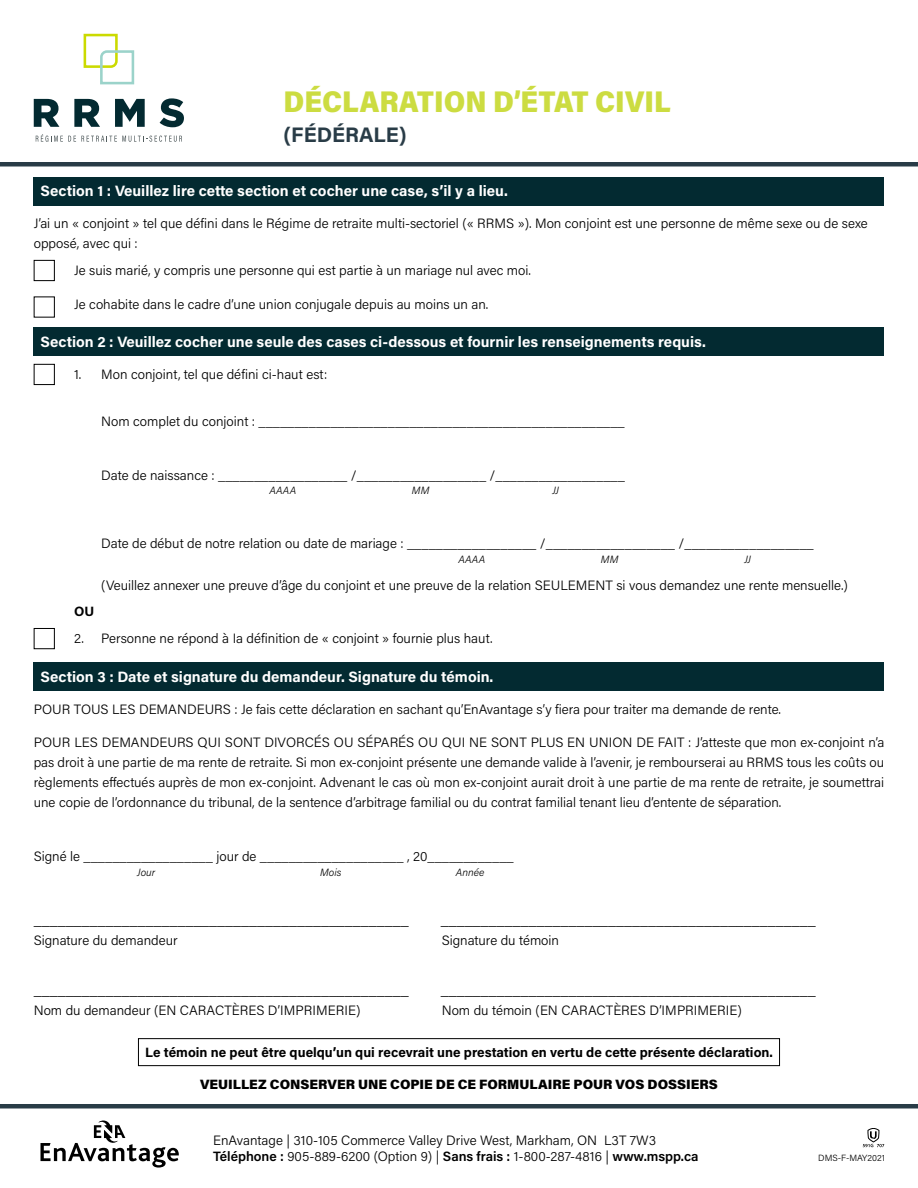
<style>
.page{position:relative;width:918px;height:1188px;background:#fff}
.page>*{position:absolute;margin:0;border:0;box-sizing:border-box;transform-origin:0 0}
.t1{font:900 30px "Acumin Pro Semi Cond";color:#ccdc41}
.t2{font:700 21px "Acumin Pro";letter-spacing:-.005em;color:#293c47}
.t3{font:700 15px "Acumin Pro";color:#fff}
.t4{font:300 15px "Acumin Pro";color:#000}
.t5{font:300 13.5px/20px "Acumin Pro";color:#000}
.t6{font:700 13.5px "Acumin Pro";color:#000}
.t7{font:900 13.5px "Acumin Pro";color:#000}
.t8{font:italic 300 10.5px "Acumin Pro";letter-spacing:.005em;color:#000}
.t9{font:300 9px "Acumin Pro";color:#000}
.s1{font-weight:600}
</style>
<div class="page">
<div style="left:34px;top:177px;width:850px;height:28px;background:#032a31"></div>
<div style="left:34px;top:328px;width:850px;height:28px;background:#032a31"></div>
<div style="left:34px;top:662px;width:850px;height:29px;background:#032a31"></div>
<div style="left:138px;top:1038px;width:642px;height:28px;border:1px solid #000"></div>
<div style="left:34px;top:260px;width:21px;height:21px;border:1px solid #000"></div>
<div style="left:34px;top:364px;width:21px;height:21px;border:1px solid #000"></div>
<div style="left:34px;top:628px;width:21px;height:21px;border:1px solid #000"></div>
<hr style="left:0;top:162px;width:918px;height:4px;background:#293c47">
<hr style="left:0;top:1104px;width:918px;height:4px;background:#293c47">
<svg style="left:83px;top:34px;width:52px;height:51px"></svg>
<svg style="left:34px;top:99px;width:25px;height:28px"></svg>
<svg style="left:74px;top:99px;width:26px;height:28px"></svg>
<svg style="left:115px;top:99px;width:30px;height:28px"></svg>
<svg style="left:160px;top:98px;width:24px;height:29px"></svg>
<svg style="left:36px;top:134px;width:146px;height:8px"></svg>
<svg style="left:40px;top:1120px;width:139px;height:48px"></svg>
<svg style="left:863px;top:1128px;width:21px;height:19px"></svg>
<h1 class="t1" style="left:284px;top:80px;width:389px">DÉCLARATION D’ÉTAT CIVIL</h1>
<h2 class="t2" style="left:284px;top:120px;width:125px">(FÉDÉRALE)</h2>
<p class="t3" style="left:40px;top:180px;width:469px">Section 1 : Veuillez lire cette section et cocher une case, s’il y a lieu.</p>
<p class="t5" style="left:34px;top:213px;width:836px">J’ai un « conjoint » tel que défini dans le Régime de retraite multi-sectoriel (« RRMS »). Mon conjoint est une personne de même sexe ou de sexe opposé, avec qui :</p>
<p class="t5" style="left:74px;top:260px;width:458px">Je suis marié, y compris une personne qui est partie à un mariage nul avec moi.</p>
<p class="t5" style="left:74px;top:293px;width:416px">Je cohabite dans le cadre d’une union conjugale depuis au moins un an.</p>
<p class="t3" style="left:40px;top:331px;width:667px">Section 2 : Veuillez cocher une seule des cases ci-dessous et fournir les renseignements requis.</p>
<p class="t5" style="left:74px;top:364px;width:255px">1. Mon conjoint, tel que défini ci-haut est:</p>
<p class="t5" style="left:101px;top:411px;width:525px">Nom complet du conjoint : ___________________________________________________</p>
<p class="t5" style="left:101px;top:465px;width:525px">Date de naissance : __________________ /__________________ /__________________</p>
<p class="t8" style="left:269px;top:483px;width:28px">AAAA</p>
<p class="t8" style="left:412px;top:483px;width:19px">MM</p>
<p class="t8" style="left:552px;top:483px;width:8px">JJ</p>
<p class="t5" style="left:101px;top:533px;width:714px">Date de début de notre relation ou date de mariage : __________________ /__________________ /__________________</p>
<p class="t8" style="left:458px;top:552px;width:28px">AAAA</p>
<p class="t8" style="left:601px;top:552px;width:19px">MM</p>
<p class="t8" style="left:744px;top:552px;width:8px">JJ</p>
<p class="t5" style="left:101px;top:574px;width:748px">(Veuillez annexer une preuve d’âge du conjoint et une preuve de la relation SEULEMENT si vous demandez une rente mensuelle.)</p>
<p class="t6" style="left:74px;top:602px;width:22px">OU</p>
<p class="t5" style="left:74px;top:628px;width:420px">2. Personne ne répond à Ia définition de « conjoint » fournie plus haut.</p>
<p class="t3" style="left:40px;top:666px;width:454px">Section 3 : Date et signature du demandeur. Signature du témoin.</p>
<p class="t5" style="left:34px;top:698px;width:749px">POUR TOUS LES DEMANDEURS : Je fais cette déclaration en sachant qu’EnAvantage s’y fiera pour traiter ma demande de rente.</p>
<p class="t5" style="left:34px;top:732px;width:852px;text-align:justify">POUR LES DEMANDEURS QUI SONT DIVORCÉS OU SÉPARÉS OU QUI NE SONT PLUS EN UNION DE FAIT : J’atteste que mon ex-conjoint n’a pas droit à une partie de ma rente de retraite. Si mon ex-conjoint présente une demande valide à l’avenir, je rembourserai au RRMS tous les coûts ou règlements effectués auprès de mon ex-conjoint. Advenant le cas où mon ex-conjoint aurait droit à une partie de ma rente de retraite, je soumettrai une copie de l’ordonnance du tribunal, de la sentence d’arbitrage familial ou du contrat familial tenant lieu d’entente de séparation.</p>
<p class="t5" style="left:34px;top:846px;width:481px">Signé le __________________ jour de ____________________ , 20____________</p>
<p class="t8" style="left:137px;top:865px;width:19px">Jour</p>
<p class="t8" style="left:320px;top:865px;width:23px">Mois</p>
<p class="t8" style="left:456px;top:865px;width:30px">Année</p>
<p class="t4" style="left:34px;top:910px;width:377px">_______________________________________________</p>
<p class="t4" style="left:441px;top:910px;width:377px">_______________________________________________</p>
<p class="t5" style="left:34px;top:930px;width:145px">Signature du demandeur</p>
<p class="t5" style="left:442px;top:930px;width:119px">Signature du témoin</p>
<p class="t4" style="left:34px;top:979px;width:377px">_______________________________________________</p>
<p class="t4" style="left:441px;top:979px;width:377px">_______________________________________________</p>
<p class="t5" style="left:34px;top:1000px;width:328px">Nom du demandeur (EN CARACTÈRES D’IMPRIMERIE)</p>
<p class="t5" style="left:442px;top:1000px;width:302px">Nom du témoin (EN CARACTÈRES D’IMPRIMERIE)</p>
<p class="t6" style="left:145px;top:1043px;width:629px">Le témoin ne peut être quelqu’un qui recevrait une prestation en vertu de cette présente déclaration.</p>
<p class="t7" style="left:200px;top:1075px;width:519px">VEUILLEZ CONSERVER UNE COPIE DE CE FORMULAIRE POUR VOS DOSSIERS</p>
<p class="t5" style="left:213px;top:1131px;width:487px;line-height:16.5px">EnAvantage | 310-105 Commerce Valley Drive West, Markham, ON L3T 7W3<br><span class="s1">Téléphone :</span> 905-889-6200 (Option 9) | <span class="s1">Sans frais :</span> 1-800-287-4816 | <span class="s1">www.mspp.ca</span></p>
<p class="t9" style="left:818px;top:1152px;width:68px">DMS-F-MAY2021</p>
</div>
